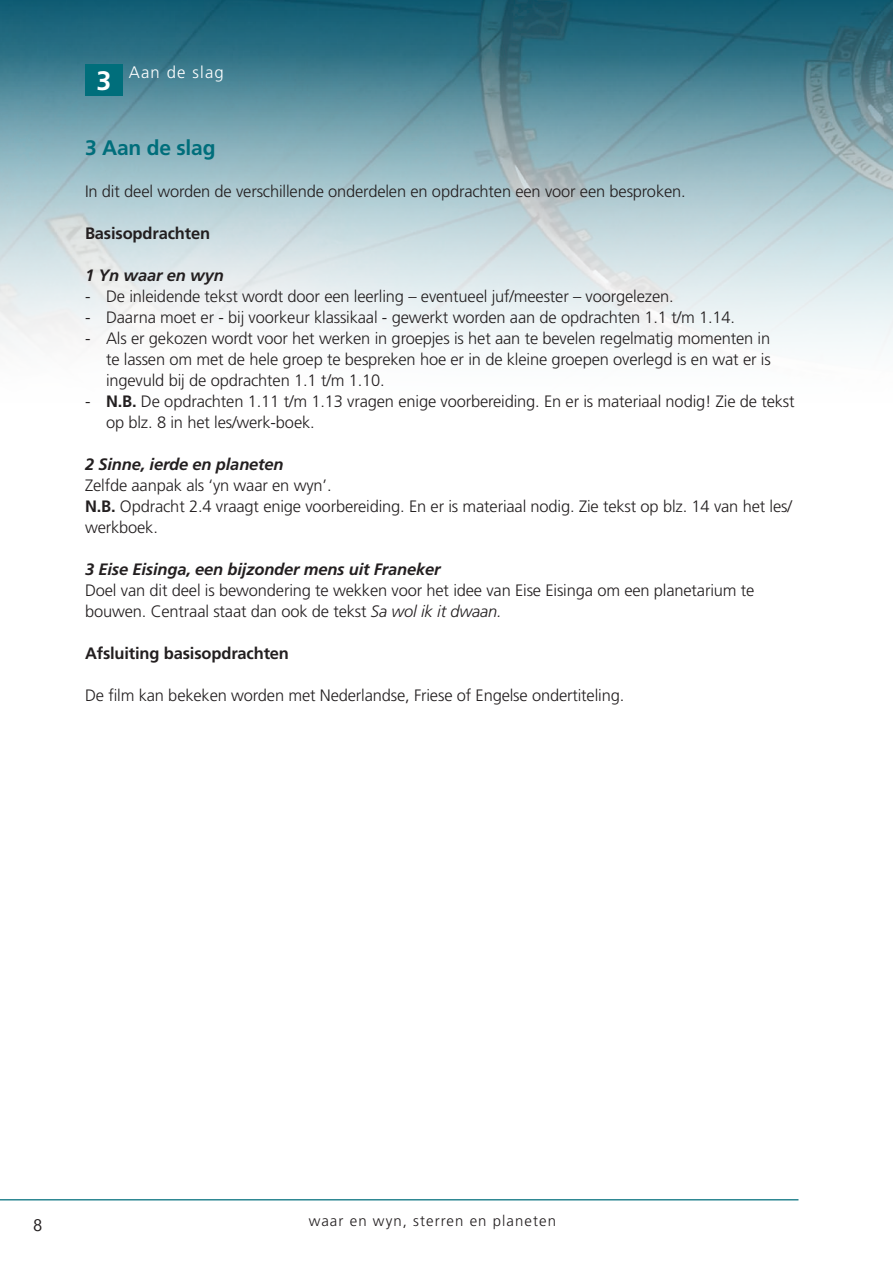
<style>
.page{position:relative;width:893px;height:1263px;background:#fff}
.page>*{position:absolute;margin:0;border:0;box-sizing:border-box;transform-origin:0 0}
.kop{font:700 26.7px "Frutiger";color:#fff}
.kop-2{font:700 21px "Frutiger";letter-spacing:-.01em;color:#006e7b}
.plat{font:300 16.65px "Frutiger";letter-spacing:.07em;color:#fff}
.t1{font:16.65px "Avenir";color:#231f20}
.plat-2{font:300 16.5px/21px "Frutiger";letter-spacing:-.01em;color:#231f20}
.plat_vet_cursief{font:italic 700 16.5px "Frutiger";letter-spacing:-.01em;color:#231f20}
.plat_vet{font:700 16.5px "Frutiger";letter-spacing:-.01em;color:#231f20}
.t2{font:300 15px "Frutiger";letter-spacing:.07em;color:#231f20}
.s1{font-weight:700}
.s2{font-style:italic}
</style>
<div class="page">
<img style="left:0;top:0;width:893px;height:56px">
<svg style="left:0;top:56px;width:893px;height:289px;background:#a8c4cb"></svg>
<hr style="left:0;top:1199px;width:798px;height:1px;background:#006e7b">
<div style="left:85px;top:64px;width:38px;height:32px;background:#006e7b"></div>
<p class="kop" style="left:97px;top:65px;width:16px">3</p>
<p class="plat" style="left:129px;top:63px;width:97px">Aan de slag</p>
<p class="kop-2" style="left:85px;top:135px;width:132px">3 Aan de slag</p>
<p class="plat-2" style="left:85px;top:181px;width:602px">In dit deel worden de verschillende onderdelen en opdrachten een voor een besproken.</p>
<p class="plat_vet" style="left:85px;top:224px;width:127px">Basisopdrachten</p>
<p class="plat_vet_cursief" style="left:85px;top:266px;width:140px">1 Yn waar en wyn</p>
<p class="plat-2" style="left:85px;top:286px;width:590px">- De inleidende tekst wordt door een leerling – eventueel juf/meester – voorgelezen.</p>
<p class="plat-2" style="left:85px;top:307px;width:652px">- Daarna moet er - bij voorkeur klassikaal - gewerkt worden aan de opdrachten 1.1 t/m 1.14.</p>
<p class="plat-2" style="left:106px;top:328px;width:666px;text-align:justify;text-indent:-21px">- Als er gekozen wordt voor het werken in groepjes is het aan te bevelen regelmatig momenten in te lassen om met de hele groep te bespreken hoe er in de kleine groepen overlegd is en wat er is ingevuld bij de opdrachten 1.1 t/m 1.10.</p>
<p class="plat-2" style="left:106px;top:391px;width:690px;text-indent:-21px">- <span class="s1">N.B.</span> De opdrachten 1.11 t/m 1.13 vragen enige voorbereiding. En er is materiaal nodig! Zie de tekst op blz. 8 in het les/werk-boek.</p>
<p class="plat_vet_cursief" style="left:85px;top:455px;width:200px">2 Sinne, ierde en planeten</p>
<p class="plat-2" style="left:85px;top:475px;width:248px">Zelfde aanpak als ‘yn waar en wyn’.</p>
<p class="plat-2" style="left:85px;top:496px;width:708px"><span class="s1">N.B.</span> Opdracht 2.4 vraagt enige voorbereiding. En er is materiaal nodig. Zie tekst op blz. 14 van het les/ werkboek.</p>
<p class="plat_vet_cursief" style="left:85px;top:560px;width:357px">3 Eise Eisinga, een bijzonder mens uit Franeker</p>
<p class="plat-2" style="left:85px;top:580px;width:671px">Doel van dit deel is bewondering te wekken voor het idee van Eise Eisinga om een planetarium te bouwen. Centraal staat dan ook de tekst <span class="s2">Sa wol ik it dwaan.</span></p>
<p class="plat_vet" style="left:85px;top:644px;width:205px">Afsluiting basisopdrachten</p>
<p class="plat-2" style="left:85px;top:685px;width:541px">De film kan bekeken worden met Nederlandse, Friese of Engelse ondertiteling.</p>
<p class="t1" style="left:33px;top:1211px;width:11px">8</p>
<p class="t2" style="left:309px;top:1212px;width:249px">waar en wyn, sterren en planeten</p>
</div>
